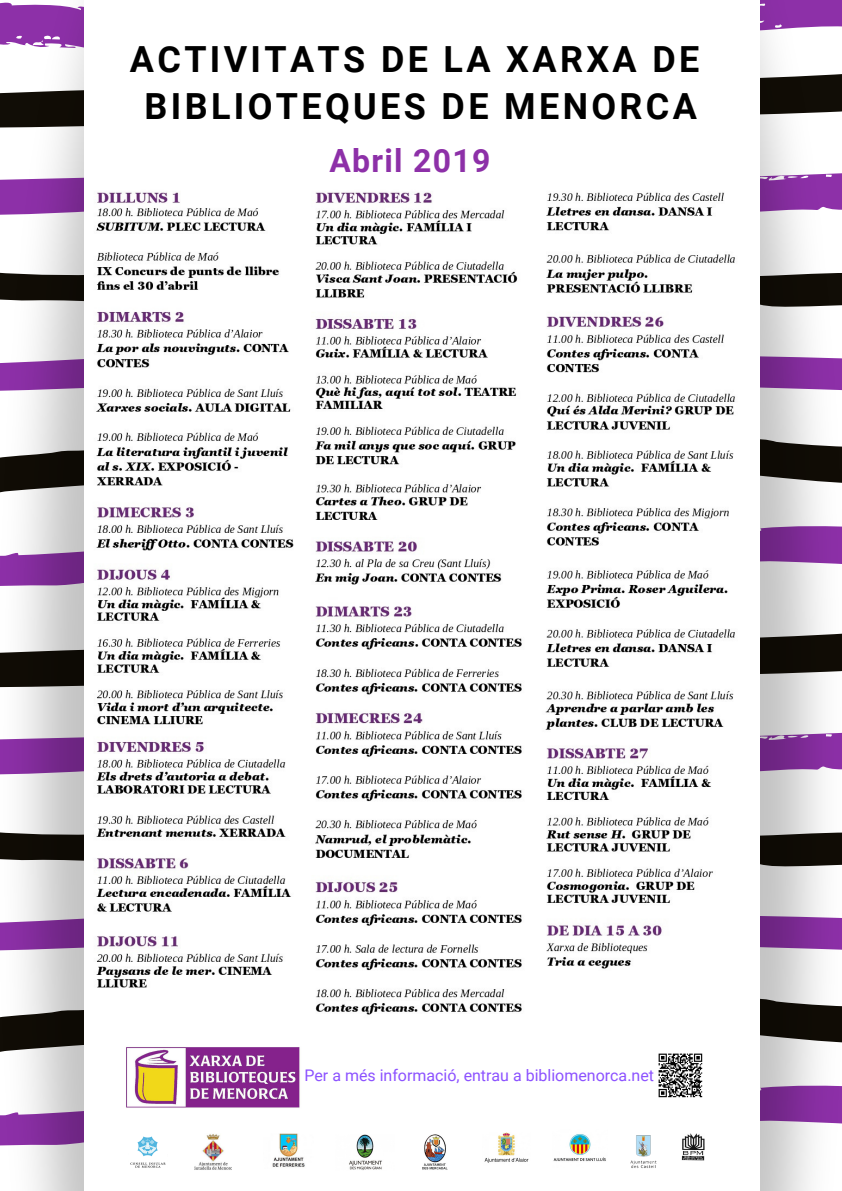
<style>
.page{position:relative;width:842px;height:1191px;background:#fff}
.page>*{position:absolute;margin:0;border:0;box-sizing:border-box;transform-origin:0 0}
.t1{font:700 36px/47.3px "Roboto";letter-spacing:.095em;color:#000;text-align:center}
.t2{font:700 32px "Roboto";letter-spacing:.04em;color:#8d30a8}
.t3{font:16px "Roboto";color:#8c52ff}
</style>
<div class="page">
<img style="left:0;top:2px;width:84px;height:1188px">
<img style="left:760px;top:0;width:82px;height:1190px">
<img style="left:423px;top:1134px;width:24px;height:35px">
<img style="left:553px;top:1134px;width:53px;height:27px">
<img style="left:630px;top:1135px;width:27px;height:33px">
<img style="left:194px;top:1134px;width:38px;height:36px">
<img style="left:272px;top:1133px;width:33px;height:35px">
<img style="left:349px;top:1134px;width:33px;height:36px">
<img style="left:484px;top:1132px;width:45px;height:31px">
<img style="left:681px;top:1133px;width:24px;height:26px">
<img style="left:130px;top:1136px;width:36px;height:32px">
<img style="left:126px;top:1047px;width:174px;height:61px">
<img style="left:658px;top:1053px;width:45px;height:45px">
<img style="left:96px;top:192px;width:639px;height:823px">
<p class="t1" style="left:130px;top:36px;width:571px">ACTIVITATS DE LA XARXA DE<br>BIBLIOTEQUES DE MENORCA</p>
<p class="t2" style="left:329px;top:142px;width:163px">Abril 2019</p>
<p class="t3" style="left:304px;top:1066px;width:351px">Per a més informació, entrau a bibliomenorca.net</p>
</div>
